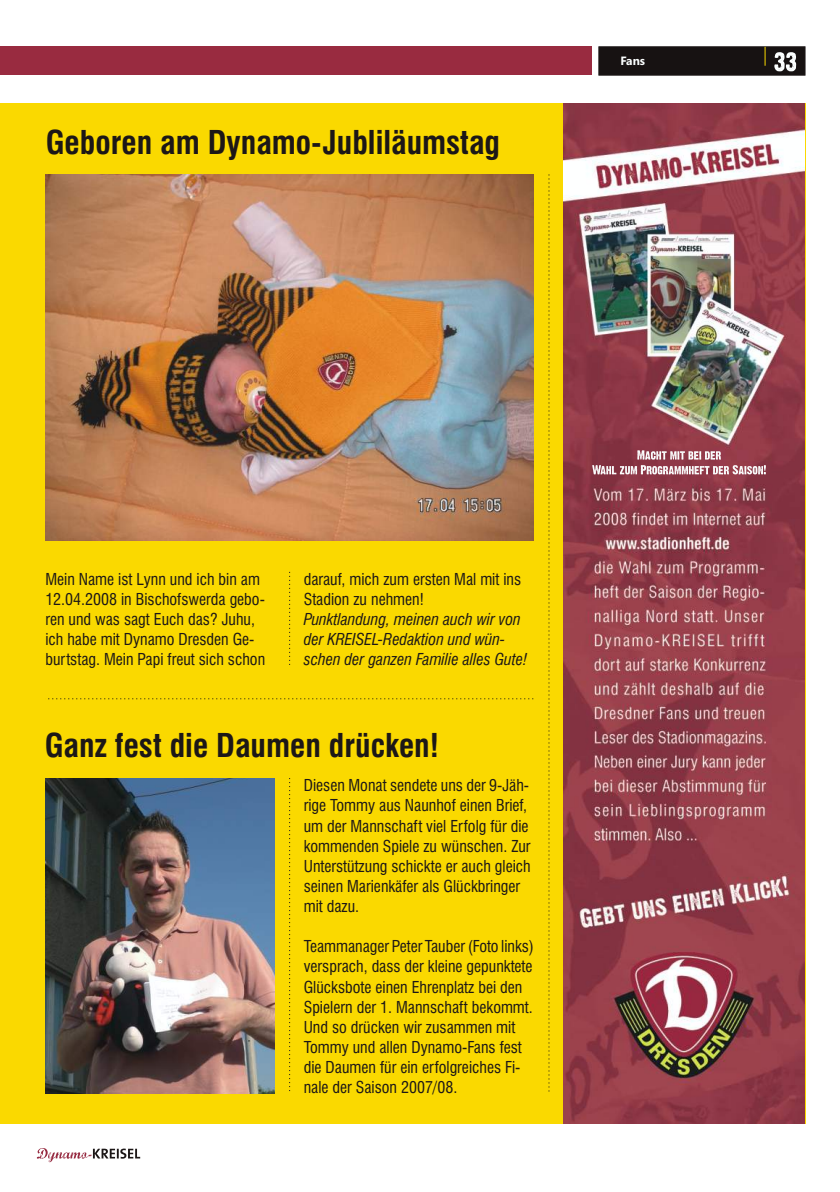
<style>
.page{position:relative;width:840px;height:1192px;background:#fff}
.page>*{position:absolute;margin:0;border:0;box-sizing:border-box;transform-origin:0 0}
.t1{font:700 32px "Swis 721 Cn BT";color:#1c1717}
.t2{font:16px/20.2px "Swis 721 Cn BT";color:#1c1717}
.t3{font:italic 16px/20.2px "Swis 721 Cn BT";color:#1c1717}
.t4{font:700 12px "Segoe UI";color:#fcffff}
</style>
<div class="page">
<div style="left:0;top:47px;width:591px;height:28px;background:#992b40"></div>
<div style="left:599px;top:47px;width:206px;height:28px;background:#171212"></div>
<svg style="left:765px;top:47px;width:1px;height:19px"></svg>
<div style="left:0;top:103px;width:805px;height:1021px;background:#fad900"></div>
<svg style="left:289px;top:572px;width:1px;height:93px"></svg>
<svg style="left:37px;top:1148px;width:103px;height:14px"></svg>
<img style="left:45px;top:175px;width:488px;height:366px">
<svg style="left:774px;top:52px;width:22px;height:19px"></svg>
<img style="left:564px;top:103px;width:241px;height:1021px">
<svg style="left:592px;top:450px;width:174px;height:24px;background:#ac707a"></svg>
<img style="left:45px;top:778px;width:230px;height:315px">
<svg style="left:48px;top:698px;width:485px;height:1px"></svg>
<svg style="left:289px;top:778px;width:1px;height:314px"></svg>
<svg style="left:548px;top:174px;width:1px;height:918px"></svg>
<h1 class="t1" style="left:46px;top:129px;width:456px">Geboren am Dynamo-Jubliläumstag</h1>
<p class="t4" style="left:620px;top:56px;width:26px">Fans</p>
<p class="t2" style="left:45px;top:570px;width:221px">Mein Name ist Lynn und ich bin am<br>12.04.2008 in Bischofswerda gebo&shy;ren und was sagt Euch das? Juhu, ich habe mit Dynamo Dresden Ge&shy;burtstag. Mein Papi freut sich schon</p>
<p class="t2" style="left:304px;top:571px;width:219px">darauf, mich zum ersten Mal mit ins<br>Stadion zu nehmen!</p>
<p class="t3" style="left:304px;top:611px;width:225px">Punktlandung, meinen auch wir von der KREISEL-Redaktion und wün&shy;schen der ganzen Familie alles Gute!</p>
<h1 class="t1" style="left:45px;top:733px;width:396px">Ganz fest die Daumen drücken!</h1>
<p class="t2" style="left:304px;top:777px;width:228px">Diesen Monat sendete uns der 9-Jäh&shy;rige Tommy aus Naunhof einen Brief, um der Mannschaft viel Erfolg für die kommenden Spiele zu wünschen. Zur<br>Unterstützung schickte er auch gleich seinen Marienkäfer als Glückbringer mit dazu.</p>
<p class="t2" style="left:304px;top:938px;width:232px">Teammanager Peter Tauber (Foto links) versprach, dass der kleine gepunktete Glücksbote einen Ehrenplatz bei den Spielern der 1. Mannschaft bekommt.<br>Und so drücken wir zusammen mit Tommy und allen Dynamo-Fans fest die Daumen für ein erfolgreiches Fi&shy;nale der Saison 2007/08.</p>
</div>
